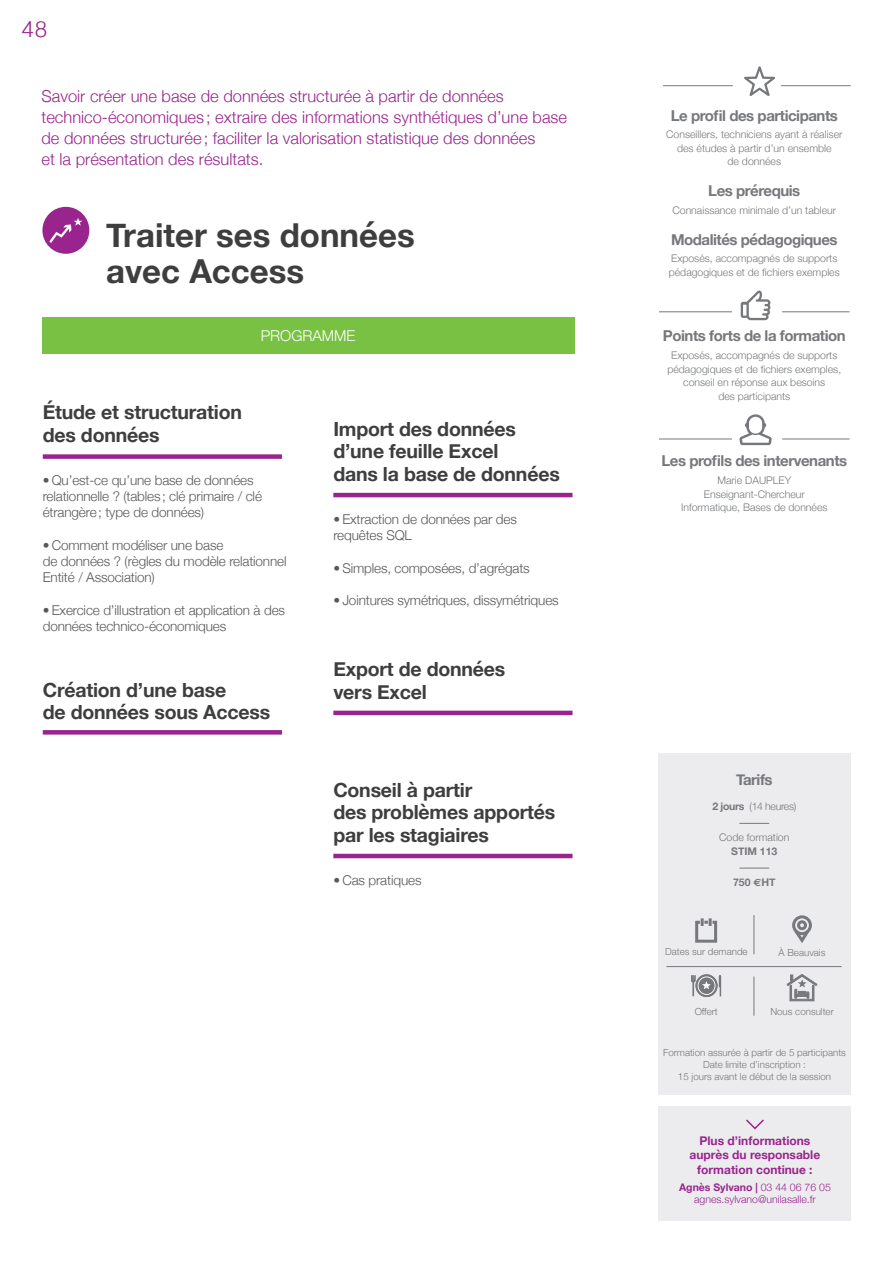
<style>
.page{position:relative;width:893px;height:1263px;background:#fff}
.page>*{position:absolute;margin:0;border:0;box-sizing:border-box;transform-origin:0 0}
.t1{font:700 33px/36px "Helvetica Neue";color:#3e3e3f}
.t2{font:300 22.5px "Helvetica";color:#99248e}
.t3{font:700 19.5px/22.5px "Helvetica Neue";letter-spacing:-.01em;color:#3e3e3f}
.t4{font:300 16.5px/21px "Helvetica Neue";color:#99248e}
.t5{font:700 15px "Helvetica Neue";letter-spacing:-.03em;color:#76787b}
.t6{font:300 15px "Helvetica Neue";color:#fff}
.t7{font:300 13.5px/16.2px "Helvetica Neue";letter-spacing:-.01em;color:#57585a}
.t8{font:700 12px/14.4px "Helvetica Neue";color:#99248e;text-align:center}
.t9{font:300 10.5px/13.5px "Helvetica Neue";color:#76787b;text-align:center}
.t10{font:300 10.5px/12.6px "Helvetica Neue";color:#99248e;text-align:center}
.t11{font:300 10.5px "Helvetica Neue";letter-spacing:-.03em;color:#76787b}
.t12{font:700 10.5px "Helvetica Neue";color:#76787b}
.t13{font:300 9.75px/11.7px "Helvetica Neue";color:#76787b;text-align:center}
.s1{font-weight:700}
.s2{font-family:"Euro Sans"}
</style>
<div class="page">
<div style="left:658px;top:753px;width:192px;height:342px;background:#ececee"></div>
<hr style="left:739px;top:823px;width:30px;height:1px;background:#76787b">
<hr style="left:739px;top:868px;width:30px;height:1px;background:#76787b">
<hr style="left:659px;top:311px;width:73px;height:1px;background:#76787b">
<hr style="left:782px;top:311px;width:68px;height:1px;background:#76787b">
<svg style="left:741px;top:290px;width:29px;height:30px"></svg>
<hr style="left:659px;top:439px;width:73px;height:1px;background:#76787b">
<hr style="left:782px;top:439px;width:68px;height:1px;background:#76787b">
<svg style="left:739px;top:414px;width:33px;height:31px"></svg>
<hr style="left:663px;top:85px;width:70px;height:1px;background:#76787b">
<hr style="left:781px;top:85px;width:70px;height:1px;background:#76787b">
<svg style="left:744px;top:66px;width:31px;height:30px"></svg>
<hr style="left:754px;top:976px;width:1px;height:40px;background:#76787b">
<hr style="left:666px;top:966px;width:176px;height:1px;background:#76787b">
<hr style="left:754px;top:915px;width:1px;height:39px;background:#76787b">
<svg style="left:695px;top:918px;width:23px;height:25px"></svg>
<div style="left:792px;top:915px;width:20px;height:20px;border:3px solid #76787b;border-radius:50%"></div>
<div style="left:797px;top:920px;width:10px;height:10px;border:3px solid #76787b;border-radius:50%"></div>
<svg style="left:792px;top:927px;width:20px;height:16px"></svg>
<svg style="left:787px;top:974px;width:30px;height:27px"></svg>
<svg style="left:691px;top:974px;width:30px;height:23px"></svg>
<div style="left:42px;top:318px;width:533px;height:36px;background:#79c142"></div>
<hr style="left:333px;top:493px;width:239px;height:4px;background:#99248e">
<hr style="left:333px;top:711px;width:239px;height:4px;background:#99248e">
<hr style="left:333px;top:854px;width:239px;height:4px;background:#99248e">
<div style="left:43px;top:454px;width:239px;height:5px;background:#99248e"></div>
<div style="left:43px;top:730px;width:239px;height:5px;background:#99248e"></div>
<div style="left:42px;top:207px;width:47px;height:47px;background:#99248e;border-radius:50%"></div>
<svg style="left:49px;top:218px;width:33px;height:25px"></svg>
<div style="left:659px;top:1106px;width:192px;height:114px;background:#ececee"></div>
<svg style="left:746px;top:1119px;width:18px;height:11px"></svg>
<h2 class="t2" style="left:21px;top:10px;width:27px">48</h2>
<p class="t4" style="left:41px;top:84px;width:527px">Savoir créer une base de données structurée à partir de données technico-économiques ; extraire des informations synthétiques d’une base de données structurée; faciliter la valorisation statistique des données<br>et la présentation des résultats.</p>
<h1 class="t1" style="left:106px;top:218px;width:310px">Traiter ses données avec Access</h1>
<p class="t6" style="left:261px;top:324px;width:96px">PROGRAMME</p>
<h3 class="t3" style="left:43px;top:402px;width:201px">Étude et structuration des données</h3>
<p class="t7" style="left:43px;top:471px;width:221px">• Qu’est-ce qu’une base de données relationnelle ? (tables; clé primaire / clé étrangère; type de données)</p>
<p class="t7" style="left:43px;top:536px;width:245px">• Comment modéliser une base<br>de données ? (règles du modèle relationnel<br>Entité / Association)</p>
<p class="t7" style="left:43px;top:601px;width:244px">• Exercice d’illustration et application à des données technico-économiques</p>
<h3 class="t3" style="left:43px;top:679px;width:229px">Création d’une base<br>de données sous Access</h3>
<h3 class="t3" style="left:333px;top:418px;width:228px">Import des données d’une feuille Excel<br>dans la base de données</h3>
<p class="t7" style="left:333px;top:510px;width:185px">• Extraction de données par des requêtes SQL</p>
<p class="t7" style="left:333px;top:559px;width:198px">• Simples, composées, d’agrégats</p>
<p class="t7" style="left:333px;top:591px;width:227px">• Jointures symétriques, dissymétriques</p>
<h3 class="t3" style="left:333px;top:658px;width:174px">Export de données vers Excel</h3>
<h3 class="t3" style="left:333px;top:779px;width:223px">Conseil à partir<br>des problèmes apportés par les stagiaires</h3>
<p class="t7" style="left:333px;top:871px;width:90px">• Cas pratiques</p>
<p class="t5" style="left:671px;top:103px;width:169px">Le profil des participants</p>
<p class="t9" style="left:666px;top:127px;width:178px">Conseillers, techniciens ayant à réaliser des études à partir d’un ensemble<br>de données</p>
<p class="t5" style="left:708px;top:179px;width:94px">Les prérequis</p>
<p class="t9" style="left:672px;top:203px;width:165px">Connaissance minimale d’un tableur</p>
<p class="t5" style="left:671px;top:227px;width:168px">Modalités pédagogiques</p>
<p class="t9" style="left:669px;top:251px;width:172px;text-align:left">Exposés, accompagnés de supports pédagogiques et de fichiers exemples</p>
<p class="t5" style="left:663px;top:324px;width:184px">Points forts de la formation</p>
<p class="t9" style="left:667px;top:348px;width:175px">Exposés, accompagnés de supports pédagogiques et de fichiers exemples, conseil en réponse aux besoins<br>des participants</p>
<p class="t5" style="left:661px;top:449px;width:187px">Les profils des intervenants</p>
<p class="t9" style="left:681px;top:473px;width:148px">Marie DAUPLEY<br>Enseignant-Chercheur<br>Informatique, Bases de données</p>
<p class="t5" style="left:736px;top:768px;width:38px">Tarifs</p>
<p class="t11" style="left:712px;top:798px;width:85px"><span class="s1">2 jours</span> (14 heures)</p>
<p class="t9" style="left:719px;top:830px;width:72px">Code formation</p>
<p class="t12" style="left:731px;top:843px;width:48px">STIM 113</p>
<p class="t12" style="left:733px;top:874px;width:44px">750 <span class="s2">e</span>HT</p>
<p class="t13" style="left:665px;top:945px;width:84px">Dates sur demande</p>
<p class="t13" style="left:779px;top:946px;width:48px">À Beauvais</p>
<p class="t13" style="left:695px;top:1004px;width:25px">Offert</p>
<p class="t13" style="left:770px;top:1004px;width:65px">Nous consulter</p>
<p class="t13" style="left:663px;top:1046px;width:184px">Formation assurée à partir de 5 participants<br>Date limite d’inscription :<br>15 jours avant le début de la session</p>
<p class="t8" style="left:690px;top:1134px;width:132px">Plus d’informations auprès du responsable formation continue :</p>
<p class="t10" style="left:679px;top:1180px;width:153px"><span class="s1">Agnès Sylvano |</span> 03 44 06 76 05 agnes.sylvano@unilasalle.fr</p>
</div>
